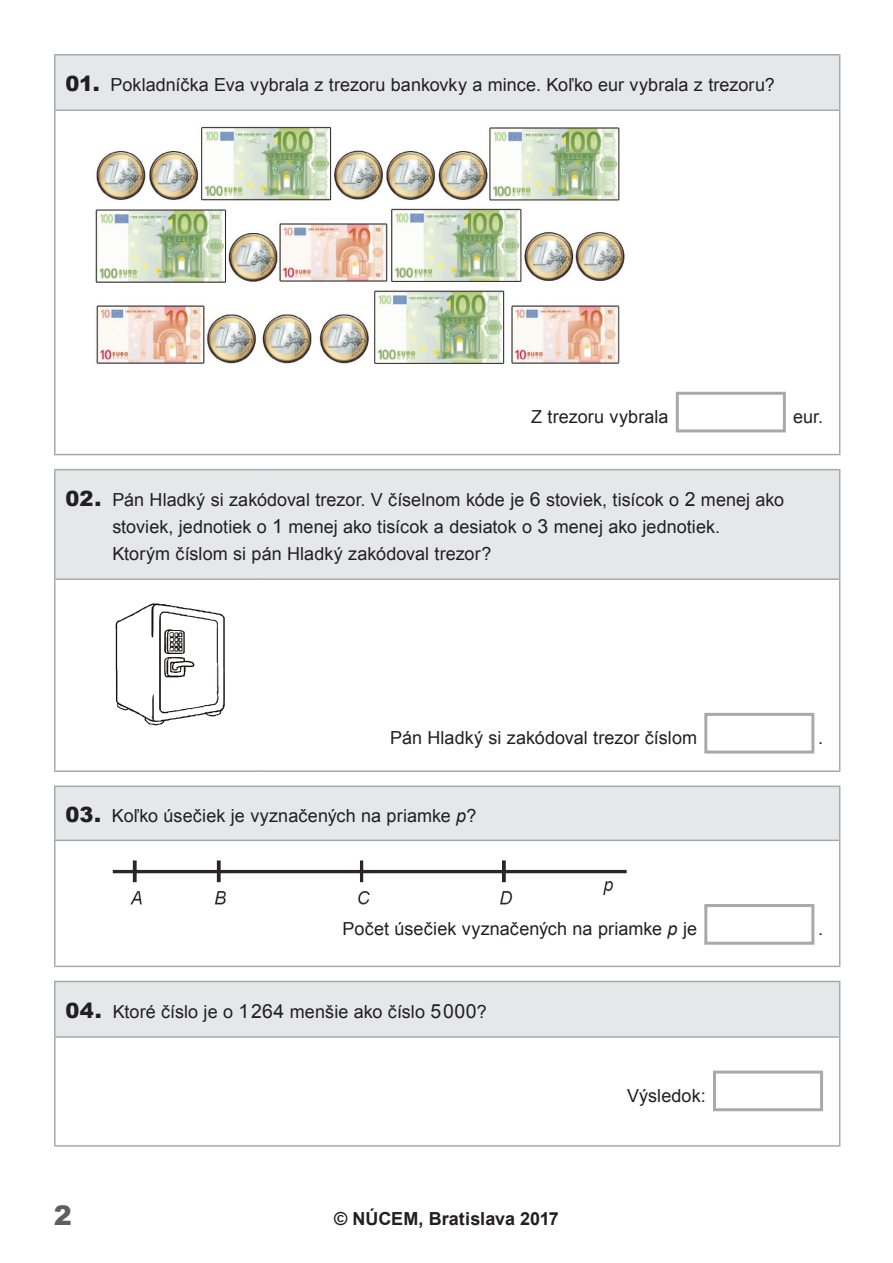
<style>
.page{position:relative;width:893px;height:1263px;background:#fff}
.page>*{position:absolute;margin:0;border:0;box-sizing:border-box;transform-origin:0 0}
.t1{font:900 27px "Arial";color:#5f5f62}
.t2{font:18px/27.2px "Arial";letter-spacing:.005em;color:#231f20}
.t3{font:700 18px "Arial";color:#231f20}
.s1{font-weight:900;font-size:21px}
.s2{font-size:19.5px}
.s3{font-style:italic}
</style>
<div class="page">
<div style="left:55px;top:55px;width:785px;height:55px;background:#e6e7e9"></div>
<hr style="left:54px;top:54px;width:786px;height:2px;background:#a8a9ad">
<hr style="left:54px;top:56px;width:2px;height:54px;background:#a8a9ad">
<hr style="left:839px;top:56px;width:1px;height:54px;background:#a8a9ad">
<hr style="left:54px;top:110px;width:786px;height:1px;background:#a8a9ad">
<hr style="left:54px;top:111px;width:2px;height:343px;background:#a8a9ad">
<hr style="left:839px;top:111px;width:1px;height:343px;background:#a8a9ad">
<hr style="left:54px;top:454px;width:786px;height:1px;background:#a8a9ad">
<img style="left:95px;top:126px;width:530px;height:238px">
<svg style="left:675px;top:391px;width:111px;height:42px"></svg>
<div style="left:55px;top:470px;width:785px;height:109px;background:#e6e7e9"></div>
<hr style="left:54px;top:469px;width:208px;height:1px;background:#a8a9ad">
<hr style="left:54px;top:470px;width:2px;height:108px;background:#a8a9ad">
<hr style="left:262px;top:469px;width:578px;height:1px;background:#a8a9ad">
<hr style="left:839px;top:470px;width:1px;height:108px;background:#a8a9ad">
<hr style="left:54px;top:578px;width:208px;height:2px;background:#a8a9ad">
<hr style="left:262px;top:578px;width:578px;height:2px;background:#a8a9ad">
<hr style="left:54px;top:580px;width:2px;height:190px;background:#a8a9ad">
<hr style="left:54px;top:770px;width:208px;height:2px;background:#a8a9ad">
<hr style="left:839px;top:580px;width:1px;height:190px;background:#a8a9ad">
<hr style="left:262px;top:770px;width:578px;height:2px;background:#a8a9ad">
<img style="left:115px;top:603px;width:110px;height:123px">
<svg style="left:704px;top:712px;width:111px;height:42px"></svg>
<div style="left:55px;top:786px;width:785px;height:54px;background:#e6e7e9"></div>
<hr style="left:54px;top:841px;width:2px;height:125px;background:#a8a9ad">
<hr style="left:839px;top:841px;width:1px;height:125px;background:#a8a9ad">
<hr style="left:54px;top:966px;width:786px;height:1px;background:#a8a9ad">
<hr style="left:54px;top:785px;width:786px;height:2px;background:#a8a9ad">
<hr style="left:54px;top:787px;width:2px;height:53px;background:#a8a9ad">
<hr style="left:839px;top:787px;width:1px;height:53px;background:#a8a9ad">
<hr style="left:54px;top:840px;width:786px;height:1px;background:#a8a9ad">
<img style="left:112px;top:860px;width:515px;height:45px">
<svg style="left:704px;top:904px;width:111px;height:41px"></svg>
<div style="left:55px;top:981px;width:785px;height:56px;background:#e6e7e9"></div>
<hr style="left:54px;top:1038px;width:2px;height:107px;background:#a8a9ad">
<hr style="left:839px;top:1038px;width:1px;height:107px;background:#a8a9ad">
<hr style="left:54px;top:1145px;width:786px;height:2px;background:#a8a9ad">
<hr style="left:54px;top:981px;width:786px;height:1px;background:#a8a9ad">
<hr style="left:54px;top:982px;width:2px;height:54px;background:#a8a9ad">
<hr style="left:839px;top:982px;width:1px;height:54px;background:#a8a9ad">
<hr style="left:54px;top:1036px;width:786px;height:2px;background:#a8a9ad">
<svg style="left:713px;top:1070px;width:110px;height:42px"></svg>
<p class="t2" style="left:65px;top:71px;width:711px"><span class="s1">01.</span> Pokladníčka Eva vybrala z trezoru bankovky a mince. Koľko eur vybrala z trezoru?</p>
<p class="t2" style="left:531px;top:403px;width:139px">Z trezoru vybrala</p>
<p class="t2" style="left:793px;top:403px;width:32px">eur.</p>
<p class="t2" style="left:112px;top:486px;width:673px;text-indent:-47px"><span class="s1">02.</span> Pán Hladký si zakódoval trezor. V číselnom kóde je <span class="s2">6</span> stoviek, tisícok o <span class="s2">2</span> menej ako stoviek, jednotiek o <span class="s2">1</span> menej ako tisícok a desiatok o <span class="s2">3</span> menej ako jednotiek.<br>Ktorým číslom si pán Hladký zakódoval trezor?</p>
<p class="t2" style="left:390px;top:724px;width:308px">Pán Hladký si zakódoval trezor číslom</p>
<p class="t2" style="left:818px;top:724px;width:7px">.</p>
<p class="t2" style="left:65px;top:803px;width:412px"><span class="s1">03.</span> Koľko úsečiek je vyznačených na priamke <span class="s3">p</span>?</p>
<p class="t2" style="left:343px;top:915px;width:356px">Počet úsečiek vyznačených na priamke <span class="s3">p</span> je</p>
<p class="t2" style="left:818px;top:915px;width:7px">.</p>
<p class="t2" style="left:65px;top:998px;width:423px"><span class="s1">04.</span> Ktoré číslo je o <span class="s2">1 264</span> menšie ako číslo <span class="s2">5 000</span>?</p>
<h1 class="t1" style="left:54px;top:1195px;width:20px">2</h1>
<p class="t3" style="left:334px;top:1206px;width:226px">© núcem, Bratislava 2017</p>
<p class="t2" style="left:627px;top:1082px;width:80px">Výsledok:</p>
</div>
